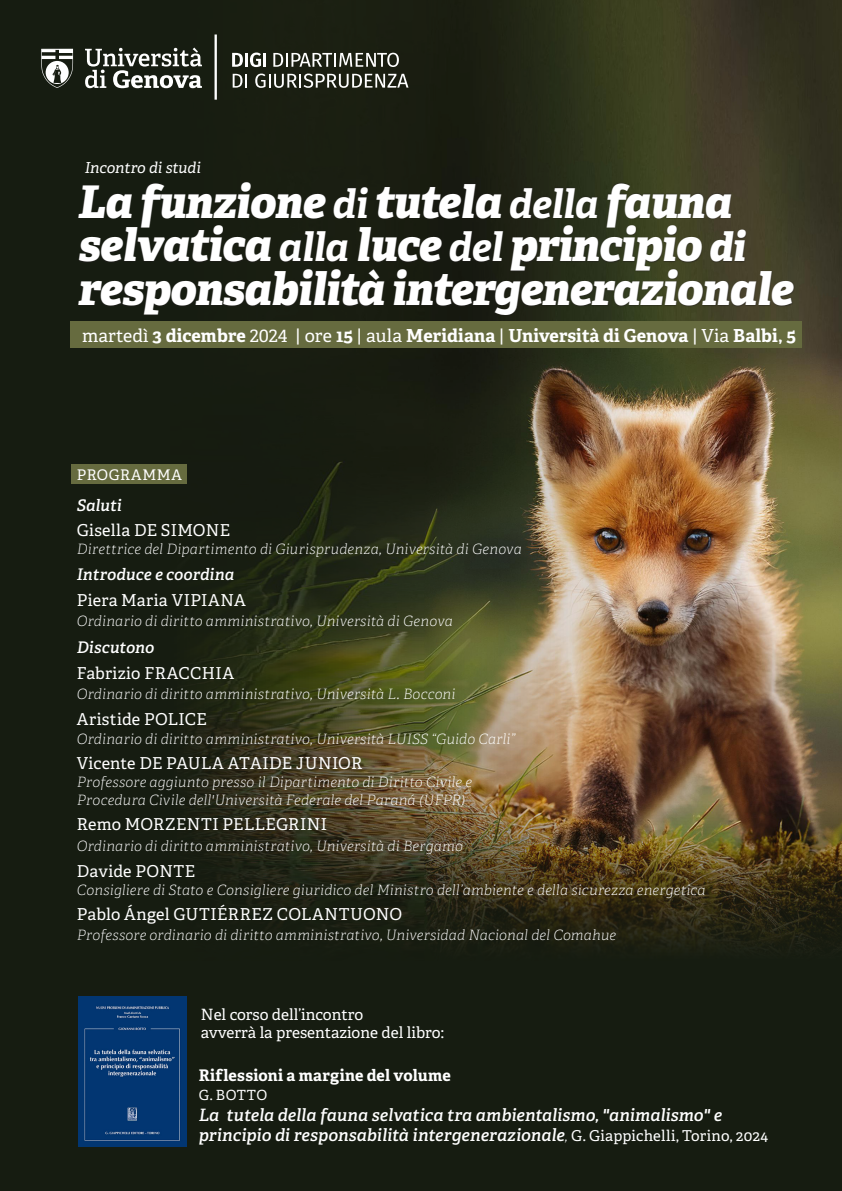
<style>
.page{position:relative;width:842px;height:1191px;background:#fff}
.page>*{position:absolute;margin:0;border:0;box-sizing:border-box;transform-origin:0 0}
.t1{font:italic 800 44.9px/43.6px "Adelle";letter-spacing:-.02em;color:#fff}
.Paragrafo_base{font:700 17.9px "Adelle";letter-spacing:.005em;color:#fff}
.t2{font:italic 600 17px/20.4px "Adelle";color:#fff}
.t3{font:16.4px "Adelle";letter-spacing:.02em;color:#fff}
.t4{font:16.4px "Adelle";color:#fff}
.t5{font:italic 600 16px "Adelle";letter-spacing:.01em;color:#fff}
.t6{font:700 16px "Adelle";letter-spacing:.015em;color:#fff}
.t7{font:15.5px/18px "Adelle";color:#fff}
.t8{font:italic 15.2px "Adelle";color:#fff}
.t9{font:14.6px "Adelle";letter-spacing:.04em;color:#fff}
.t10{font:italic 100 14.2px/18.2px "Adelle";letter-spacing:.01em;color:#fff}
.t11{font:14px "Adelle";letter-spacing:.03em;color:#fff}
.s1{font-weight:700;font-size:39.5px}
.s2{font-size:39.5px}
.s3{font-weight:400}
.s4{font-weight:100;font-size:15px}
.s5{font-weight:400;font-style:normal;font-size:15px}
</style>
<div class="page">
<img style="left:0;top:0;width:842px;height:804px">
<svg style="left:0;top:804px;width:842px;height:387px;background:#212314"></svg>
<div style="left:77px;top:181px;width:718px;height:135px;background:#231f20;opacity:.75"></div>
<hr style="left:215px;top:34px;width:2px;height:66px;background:#fff">
<svg style="left:85px;top:48px;width:117px;height:40px"></svg>
<svg style="left:41px;top:49px;width:32px;height:39px"></svg>
<svg style="left:232px;top:53px;width:11px;height:14px"></svg>
<hr style="left:245px;top:53px;width:3px;height:14px;background:#fff">
<svg style="left:250px;top:53px;width:11px;height:14px"></svg>
<hr style="left:263px;top:53px;width:3px;height:14px;background:#fff">
<svg style="left:273px;top:53px;width:126px;height:14px"></svg>
<svg style="left:233px;top:74px;width:14px;height:14px"></svg>
<svg style="left:255px;top:74px;width:153px;height:14px"></svg>
<img style="left:79px;top:996px;width:108px;height:150px">
<div style="left:71px;top:464px;width:116px;height:19px;background:#666b3f"></div>
<div style="left:71px;top:322px;width:731px;height:26px;background:#666b3f"></div>
<p class="t8" style="left:85px;top:158px;width:118px">Incontro di studi</p>
<p class="t1" style="left:78px;top:180px;width:717px">La funzione <span class="s1">di</span> tutela <span class="s1">della</span> fauna selvatica <span class="s1">alla</span> luce <span class="s1">del</span> principio <span class="s2">di </span>responsabilità intergenerazionale</p>
<p class="Paragrafo_base" style="left:82px;top:324px;width:165px"><span class="s3">martedì</span> 3 dicembre</p>
<p class="Paragrafo_base" style="left:295px;top:324px;width:502px"><span class="s3">| ore</span> 15 <span class="s3">| aula</span> Meridiana <span class="s3">|</span> Università di Genova <span class="s3">| Via</span> Balbi, 5</p>
<p class="t9" style="left:77px;top:466px;width:107px">PROGRAMMA</p>
<p class="t5" style="left:77px;top:495px;width:46px">Saluti</p>
<p class="t3" style="left:77px;top:520px;width:155px">Gisella DE SIMONE</p>
<p class="t10" style="left:77px;top:539px;width:446px">Direttrice del Dipartimento di Giurisprudenza, Università di Genova</p>
<p class="t5" style="left:77px;top:564px;width:159px">Introduce e coordina</p>
<p class="t3" style="left:77px;top:590px;width:171px">Piera Maria VIPIANA</p>
<p class="t10" style="left:77px;top:612px;width:377px">Ordinario di diritto amministrativo, Università di Genova</p>
<p class="t5" style="left:77px;top:637px;width:79px">Discutono</p>
<p class="t3" style="left:77px;top:663px;width:159px">Fabrizio FRACCHIA</p>
<p class="t10" style="left:77px;top:685px;width:380px">Ordinario di diritto amministrativo, Università L. Bocconi</p>
<p class="t3" style="left:77px;top:709px;width:131px">Aristide POLICE</p>
<p class="t10" style="left:77px;top:729px;width:440px">Ordinario di diritto amministrativo, Università LUISS “Guido Carli”</p>
<p class="t4" style="left:77px;top:753px;width:287px">Vicente DE PAULA ATAIDE JUNIOR</p>
<p class="t10" style="left:77px;top:772px;width:397px">Professore aggiunto presso il Dipartimento di Diritto Civile e<br>Procedura Civile dell'Università Federale del Paraná (UFPR)</p>
<p class="t3" style="left:77px;top:814px;width:252px">Remo MORZENTI PELLEGRINI</p>
<p class="t10" style="left:77px;top:836px;width:388px">Ordinario di diritto amministrativo, Università di Bergamo</p>
<p class="t3" style="left:77px;top:860px;width:120px">Davide PONTE</p>
<p class="t10" style="left:77px;top:881px;width:630px">Consigliere di Stato e Consigliere giuridico del Ministro dell’ambiente e della sicurezza energetica</p>
<p class="t3" style="left:77px;top:904px;width:327px">Pablo Ángel GUTIÉRREZ COLANTUONO</p>
<p class="t10" style="left:77px;top:926px;width:541px">Professore ordinario di diritto amministrativo, Universidad Nacional del Comahue</p>
<p class="t7" style="left:201px;top:1005px;width:245px">Nel corso dell’incontro<br>avverrà la presentazione del libro:</p>
<p class="t6" style="left:199px;top:1065px;width:254px">Riflessioni a margine del volume</p>
<p class="t11" style="left:199px;top:1086px;width:70px">G. BOTTO</p>
<p class="t2" style="left:199px;top:1104px;width:571px">La tutela della fauna selvatica tra ambientalismo, "animalismo" e principio di responsabilità intergenerazionale<span class="s4">,</span> <span class="s5">G. Giappichelli, Torino, 2024</span></p>
</div>
